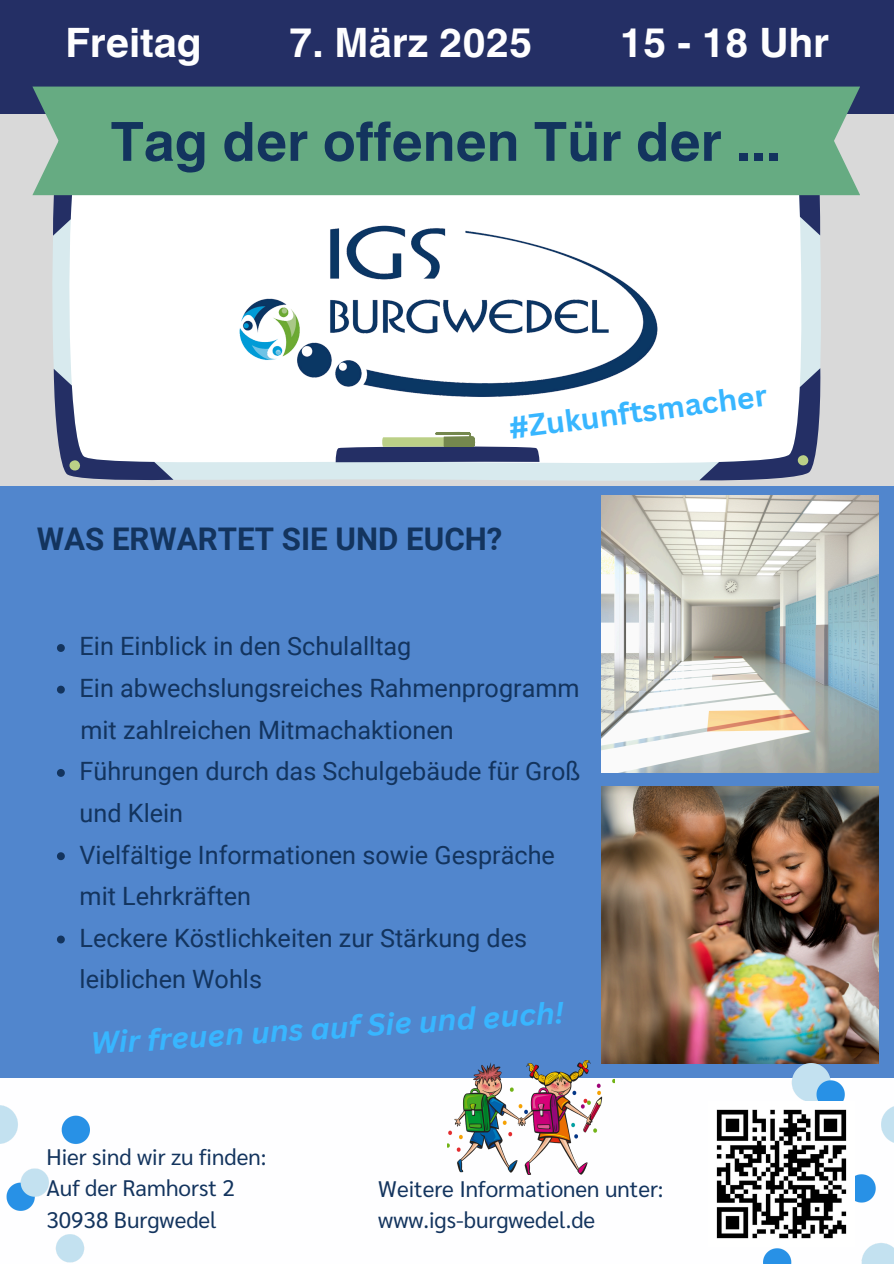
<style>
.page{position:relative;width:894px;height:1264px;background:#fff}
.page>*{position:absolute;margin:0;border:0;box-sizing:border-box;transform-origin:0 0}
.t1{font:700 54px "Helvetica World";color:#13345e}
.t2{font:700 40.5px "Helvetica World";color:#fefeff}
.t3{font:700 31.2px "Roboto";color:#13345e}
.t4{font:italic 700 30px "Canva Sans";color:#38b6ff}
.t5{font:700 30px "Canva Sans";color:#38b6ff}
.t6{font:25.2px/41.7px "Roboto";color:#13345e}
.t7{font:22.5px "Sarabun";color:#13345e}
</style>
<div class="page">
<div style="left:0;top:0;width:893px;height:1263px;background:#5186cd"></div>
<div style="left:0;top:0;width:893px;height:485px;background:#d9d9d9"></div>
<div style="left:0;top:1078px;width:893px;height:185px;background:#fefeff"></div>
<img style="left:601px;top:495px;width:277px;height:277px">
<img style="left:601px;top:786px;width:277px;height:277px">
<img style="left:447px;top:1060px;width:167px;height:114px">
<svg style="left:53px;top:195px;width:767px;height:286px;fill:#d8eaee"></svg>
<svg style="left:63px;top:195px;width:750px;height:276px;fill:#fff"></svg>
<svg style="left:434px;top:432px;width:41px;height:14px"></svg>
<img style="left:229px;top:225px;width:434px;height:173px">
<img style="left:0;top:1105px;width:89px;height:158px">
<svg style="left:57px;top:644px;width:8px;height:8px"></svg>
<svg style="left:57px;top:685px;width:8px;height:8px"></svg>
<svg style="left:57px;top:769px;width:8px;height:7px"></svg>
<svg style="left:57px;top:852px;width:8px;height:8px"></svg>
<svg style="left:57px;top:935px;width:8px;height:8px"></svg>
<div style="left:0;top:0;width:893px;height:114px;background:#242f65"></div>
<div style="left:32px;top:87px;width:827px;height:108px;background:#66ab82"></div>
<img style="left:763px;top:1063px;width:130px;height:200px">
<img style="left:716px;top:1101px;width:137px;height:145px">
<h5 class="t2" style="left:65px;top:9px;width:138px">Freitag</h5>
<h5 class="t2" style="left:289px;top:9px;width:245px">7. März 2025</h5>
<h5 class="t2" style="left:619px;top:9px;width:211px">15 - 18 Uhr</h5>
<p class="t1" style="left:111px;top:98px;width:671px">Tag der offenen Tür der ...</p>
<p class="t5" style="left:506px;top:406px;width:261px;rotate:-7deg">#Zukunftsmacher</p>
<p class="t3" style="left:37px;top:520px;width:467px">WAS ERWARTET SIE UND EUCH?</p>
<p class="t6" style="left:80px;top:626px;width:333px">Ein Einblick in den Schulalltag</p>
<h4 class="t6" style="left:80px;top:667px;width:501px">Ein abwechslungsreiches Rahmenprogramm</h4>
<p class="t6" style="left:80px;top:709px;width:375px">mit zahlreichen Mitmachaktionen</p>
<h3 class="t6" style="left:80px;top:750px;width:502px">Führungen durch das Schulgebäude für Groß und Klein</h3>
<p class="t6" style="left:80px;top:834px;width:477px">Vielfältige Informationen sowie Gespräche mit Lehrkräften</p>
<p class="t6" style="left:80px;top:917px;width:449px">Leckere Köstlichkeiten zur Stärkung des leiblichen Wohls</p>
<p class="t4" style="left:89px;top:1023px;width:475px;rotate:-4deg">Wir freuen uns auf Sie und euch!</p>
<p class="t7" style="left:46px;top:1140px;width:221px">Hier sind wir zu finden:</p>
<p class="t7" style="left:46px;top:1171px;width:190px">Auf der Ramhorst 2</p>
<p class="t7" style="left:46px;top:1203px;width:172px">30938 Burgwedel</p>
<h4 class="t7" style="left:378px;top:1172px;width:287px">Weitere Informationen unter:</h4>
<p class="t7" style="left:378px;top:1204px;width:218px">www.igs-burgwedel.de</p>
</div>
